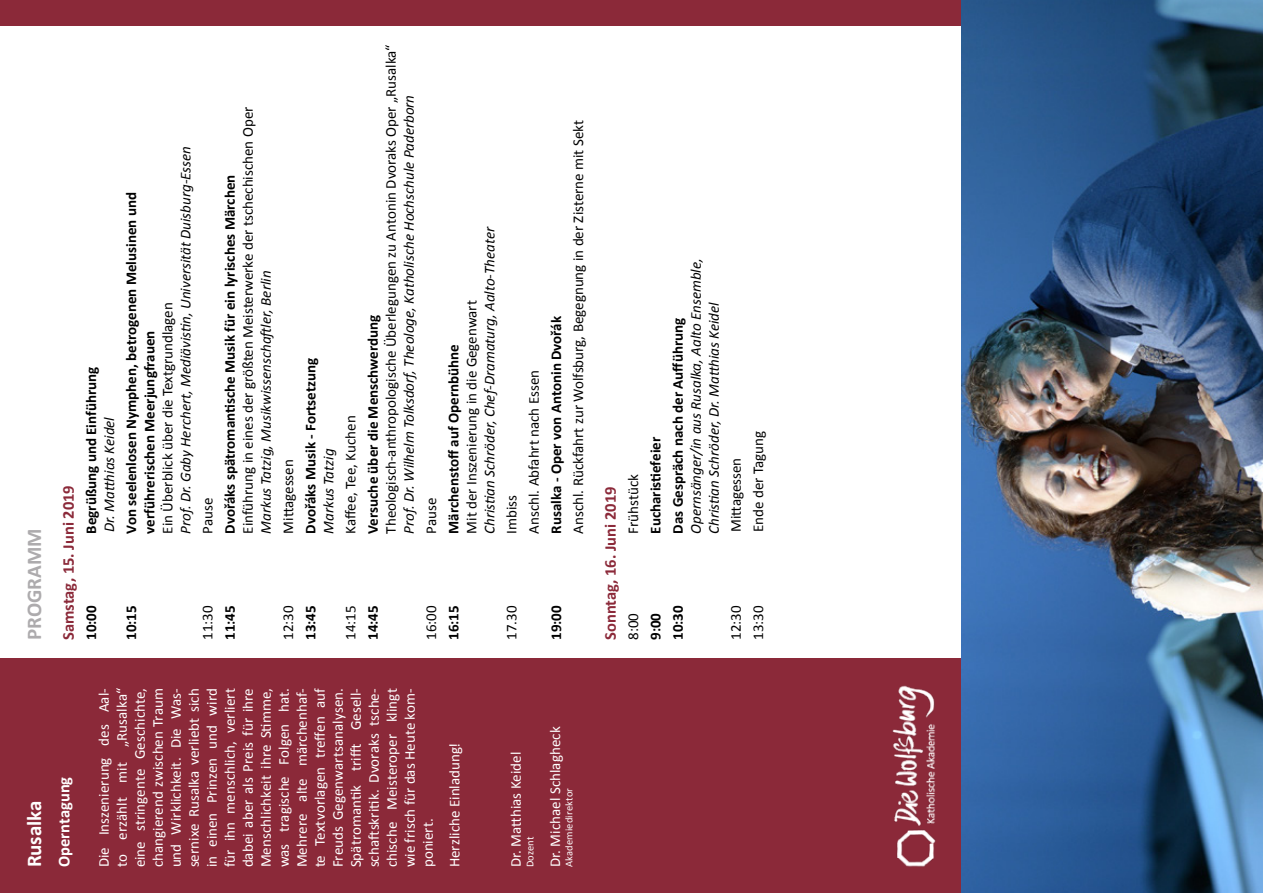
<style>
.page{position:relative;width:1263px;height:893px;background:#fff}
.page>*{position:absolute;margin:0;border:0;box-sizing:border-box;transform-origin:0 0}
.t1{font:700 21px "Calibri";color:#adabad}
.t2{font:700 21px "Calibri";letter-spacing:-.005em;color:#fff}
.t3{font:700 16.5px "Calibri";color:#8b2939}
.t4{font:700 16.5px "Calibri";letter-spacing:.005em;color:#fff}
.t5{font:15px/18px "Calibri";letter-spacing:.005em;color:#fff;text-align:justify}
.t6{font:15px/22.2px "Calibri";color:#000}
.t7{font:700 15px/18px "Calibri";color:#000}
.t8{font:italic 15px/18px "Calibri";color:#000}
.t9{font:10.5px "Calibri";letter-spacing:.015em;color:#fff}
</style>
<div class="page">
<div style="left:0;top:658px;width:1058px;height:235px;background:#8b2939"></div>
<div style="left:0;top:0;width:1058px;height:26px;background:#8b2939"></div>
<img style="left:892px;top:685px;width:44px;height:182px">
<img style="left:961px;top:0;width:302px;height:893px">
<h1 class="t1" style="left:21px;top:640px;width:113px;rotate:-90deg">PROGRAMM</h1>
<p class="t3" style="left:58px;top:640px;width:156px;rotate:-90deg">Samstag, 15. Juni 2019</p>
<p class="t7" style="left:82px;top:534px;width:169px;rotate:-90deg">Begrüßung und Einführung</p>
<p class="t8" style="left:100px;top:532px;width:117px;rotate:-90deg">Dr. Matthias Keidel</p>
<p class="t7" style="left:82px;top:640px;width:36px;rotate:-90deg">10:00</p>
<p class="t8" style="left:176px;top:534px;width:389px;rotate:-90deg">Prof. Dr. Gaby Herchert, Mediävistin, Universität Duisburg-Essen</p>
<p class="t7" style="left:122px;top:534px;width:343px;rotate:-90deg">Von seelenlosen Nymphen, betrogenen Melusinen und verführerischen Meerjungfrauen</p>
<p class="t6" style="left:156px;top:534px;width:233px;rotate:-90deg">Ein Überblick über die Textgrundlagen</p>
<p class="t6" style="left:197px;top:534px;width:37px;rotate:-90deg">Pause</p>
<p class="t6" style="left:237px;top:534px;width:428px;rotate:-90deg">Einführung in eines der größten Meisterwerke der tschechischen Oper</p>
<p class="t7" style="left:221px;top:534px;width:360px;rotate:-90deg">Dvořáks spätromantische Musik für ein lyrisches Märchen</p>
<p class="t8" style="left:256px;top:534px;width:264px;rotate:-90deg">Markus Tatzig, Musikwissenschaftler, Berlin</p>
<p class="t6" style="left:277px;top:534px;width:76px;rotate:-90deg">Mittagessen</p>
<p class="t7" style="left:301px;top:534px;width:177px;rotate:-90deg">Dvořáks Musik - Fortsetzung</p>
<p class="t8" style="left:319px;top:534px;width:86px;rotate:-90deg">Markus Tatzig</p>
<p class="t6" style="left:340px;top:534px;width:120px;rotate:-90deg">Kaffee, Tee, Kuchen</p>
<p class="t6" style="left:380px;top:534px;width:491px;rotate:-90deg">Theologisch-anthropologische Überlegungen zu Antonin Dvoraks Oper „Rusalka“</p>
<p class="t8" style="left:399px;top:534px;width:440px;rotate:-90deg">Prof. Dr. Wilhelm Tolksdorf, Theologe, Katholische Hochschule Paderborn</p>
<p class="t7" style="left:364px;top:534px;width:221px;rotate:-90deg">Versuche über die Menschwerdung</p>
<p class="t6" style="left:420px;top:534px;width:37px;rotate:-90deg">Pause</p>
<p class="t8" style="left:480px;top:534px;width:309px;rotate:-90deg">Christian Schröder, Chef-Dramaturg, Aalto-Theater</p>
<p class="t6" style="left:460px;top:534px;width:235px;rotate:-90deg">Mit der Inszenierung in die Gegenwart</p>
<p class="t7" style="left:444px;top:534px;width:191px;rotate:-90deg">Märchenstoff auf Opernbühne</p>
<p class="t6" style="left:500px;top:534px;width:165px;rotate:-90deg">Imbiss<br>Anschl. Abfahrt nach Essen</p>
<p class="t7" style="left:547px;top:534px;width:219px;rotate:-90deg">Rusalka - Oper von Antonin Dvořák</p>
<p class="t6" style="left:567px;top:534px;width:415px;rotate:-90deg">Anschl. Rückfahrt zur Wolfsburg, Begegnung in der Zisterne mit Sekt</p>
<p class="t7" style="left:122px;top:640px;width:36px;rotate:-90deg">10:15</p>
<p class="t6" style="left:197px;top:640px;width:36px;rotate:-90deg">11:30</p>
<p class="t7" style="left:221px;top:640px;width:36px;rotate:-90deg">11:45</p>
<p class="t6" style="left:277px;top:640px;width:36px;rotate:-90deg">12:30</p>
<p class="t7" style="left:301px;top:640px;width:36px;rotate:-90deg">13:45</p>
<p class="t6" style="left:340px;top:640px;width:36px;rotate:-90deg">14:15</p>
<p class="t7" style="left:364px;top:640px;width:36px;rotate:-90deg">14:45</p>
<p class="t6" style="left:420px;top:640px;width:36px;rotate:-90deg">16:00</p>
<p class="t7" style="left:444px;top:640px;width:36px;rotate:-90deg">16:15</p>
<p class="t6" style="left:500px;top:640px;width:36px;rotate:-90deg">17.30</p>
<p class="t7" style="left:547px;top:640px;width:36px;rotate:-90deg">19:00</p>
<p class="t3" style="left:600px;top:640px;width:155px;rotate:-90deg">Sonntag, 16. Juni 2019</p>
<p class="t6" style="left:622px;top:534px;width:61px;rotate:-90deg">Frühstück</p>
<p class="t6" style="left:622px;top:640px;width:28px;rotate:-90deg">8:00</p>
<p class="t7" style="left:646px;top:534px;width:98px;rotate:-90deg">Eucharistiefeier</p>
<p class="t8" style="left:686px;top:534px;width:278px;rotate:-90deg">Opernsänger/in aus Rusalka, Aalto Ensemble,<br>Christian Schröder, Dr. Matthias Keidel</p>
<p class="t7" style="left:669px;top:534px;width:217px;rotate:-90deg">Das Gespräch nach der Aufführung</p>
<p class="t6" style="left:725px;top:532px;width:76px;rotate:-90deg">Mittagessen</p>
<p class="t6" style="left:747px;top:532px;width:103px;rotate:-90deg">Ende der Tagung</p>
<p class="t7" style="left:646px;top:640px;width:28px;rotate:-90deg">9:00</p>
<p class="t7" style="left:669px;top:640px;width:36px;rotate:-90deg">10:30</p>
<p class="t6" style="left:725px;top:640px;width:36px;rotate:-90deg">12:30</p>
<p class="t6" style="left:747px;top:640px;width:36px;rotate:-90deg">13:30</p>
<h1 class="t2" style="left:21px;top:867px;width:69px;rotate:-90deg">Rusalka</h1>
<p class="t4" style="left:54px;top:867px;width:92px;rotate:-90deg">Operntagung</p>
<p class="t5" style="left:95px;top:867px;width:181px;rotate:-90deg">Die Inszenierung des Aal&shy;to erzählt mit „Rusalka“ eine stringente Geschichte, changierend zwischen Traum und Wirklichkeit. Die Was&shy;sernixe Rusalka verliebt sich in einen Prinzen und wird für ihn menschlich, verliert dabei aber als Preis für ihre Menschlichkeit ihre Stimme, was tragische Folgen hat.<br>Mehrere alte märchenhaf&shy;te Textvorlagen treffen auf Freuds Gegenwartsanalysen.<br>Spätromantik trifft Gesell&shy;schaftskritik. Dvoraks tsche&shy;chische Meisteroper klingt wie frisch für das Heute kom&shy;poniert.</p>
<p class="t5" style="left:445px;top:867px;width:126px;rotate:-90deg">Herzliche Einladung!</p>
<p class="t5" style="left:507px;top:867px;width:117px;rotate:-90deg">Dr. Matthias Keidel</p>
<p class="t9" style="left:523px;top:867px;width:32px;rotate:-90deg">Dozent</p>
<p class="t5" style="left:546px;top:867px;width:143px;rotate:-90deg">Dr. Michael Schlagheck</p>
<p class="t9" style="left:562px;top:867px;width:81px;rotate:-90deg">Akademiedirektor</p>
</div>
